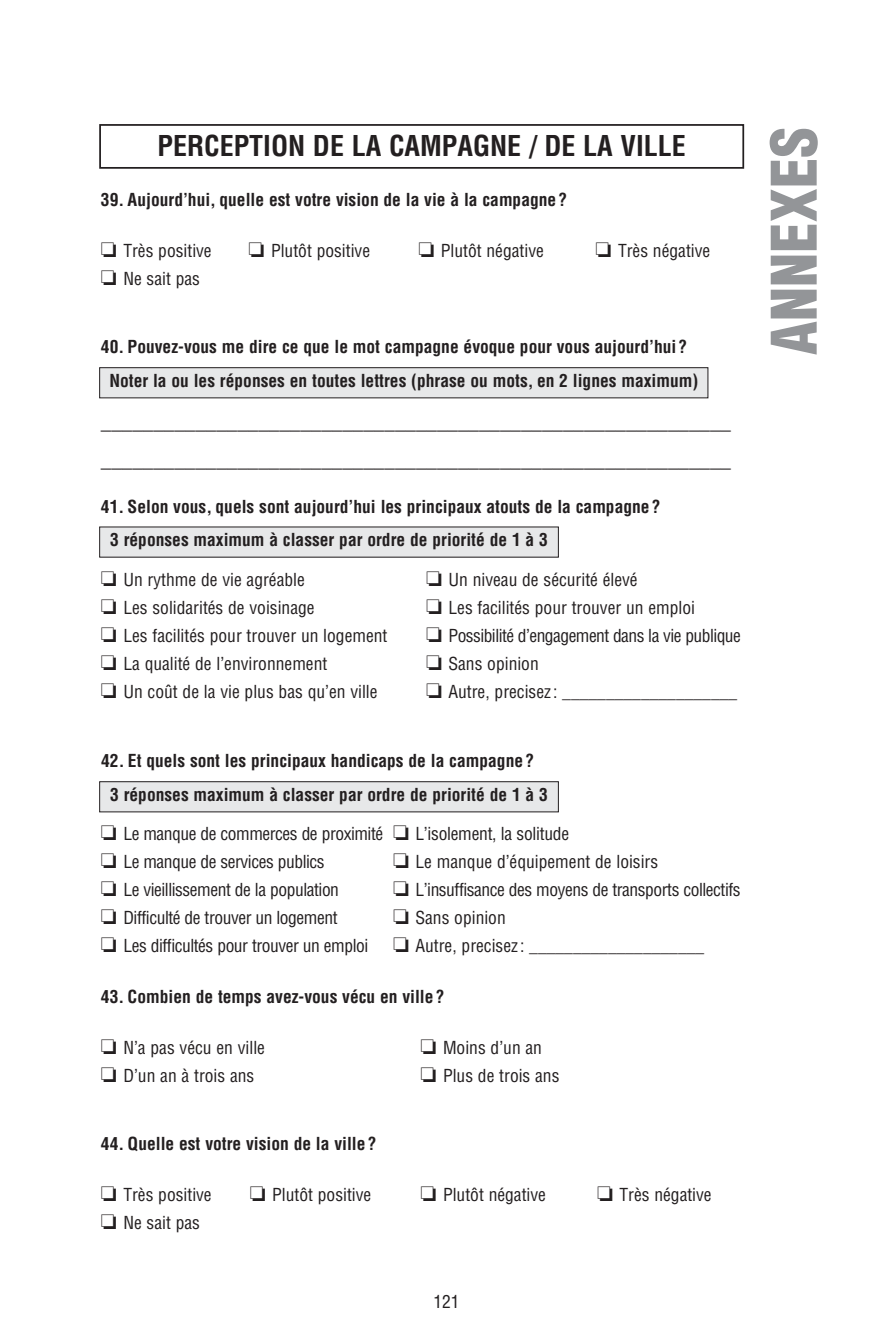
<style>
.page{position:relative;width:893px;height:1340px;background:#fff}
.page>*{position:absolute;margin:0;border:0;box-sizing:border-box;transform-origin:0 0}
.t1{font:900 condensed 61.25px "Helvetica";color:#939598}
.t2{font:700 condensed 28px "Helvetica";color:#231f20}
.t3{font:condensed 21px/38.5px "Helvetica";color:#231f20}
.t4{font:condensed 17.5px "Helvetica";color:#231f20}
.t5{font:700 condensed 17.5px "Helvetica";color:#231f20}
.t6{font:condensed 17.5px/28px "Helvetica";letter-spacing:-.025em;color:#231f20}
.t7{font:condensed 17.5px "Helvetica";letter-spacing:-.03em;color:#231f20}
</style>
<div class="page">
<div style="left:99px;top:124px;width:645px;height:45px;border:2px solid #231f20"></div>
<div style="left:100px;top:368px;width:608px;height:30px;background:#e7e8e9"></div>
<div style="left:99px;top:367px;width:609px;height:31px;border:1px solid #231f20"></div>
<div style="left:100px;top:781px;width:458px;height:31px;background:#e7e8e9"></div>
<div style="left:99px;top:781px;width:460px;height:31px;border:1px solid #231f20"></div>
<div style="left:100px;top:527px;width:458px;height:30px;background:#e7e8e9"></div>
<h2 class="t2" style="left:157px;top:130px;width:530px">PERCEPTION DE LA CAMPAGNE / DE LA VILLE</h2>
<p class="t5" style="left:101px;top:190px;width:468px">39. Aujourd’hui, quelle est votre vision de la vie à la campagne?</p>
<p class="t4" style="left:101px;top:241px;width:112px">❏ Très positive</p>
<p class="t4" style="left:249px;top:241px;width:123px">❏ Plutôt positive</p>
<p class="t4" style="left:418px;top:241px;width:127px">❏ Plutôt négative</p>
<p class="t4" style="left:596px;top:241px;width:116px">❏ Très négative</p>
<p class="t4" style="left:101px;top:269px;width:101px">❏ Ne sait pas</p>
<p class="t5" style="left:101px;top:337px;width:588px">40. Pouvez-vous me dire ce que le mot campagne évoque pour vous aujourd’hui?</p>
<p class="t5" style="left:109px;top:370px;width:590px">Noter la ou les réponses en toutes lettres (phrase ou mots, en 2 lignes maximum)</p>
<p class="t3" style="left:101px;top:402px;width:632px">____________________________________________________________ ____________________________________________________________</p>
<p class="t5" style="left:101px;top:496px;width:561px">41. Selon vous, quels sont aujourd’hui les principaux atouts de la campagne?</p>
<p class="t5" style="left:110px;top:529px;width:439px">3 réponses maximum à classer par ordre de priorité de 1 à 3</p>
<p class="t4" style="left:101px;top:570px;width:205px">❏ Un rythme de vie agréable</p>
<p class="t4" style="left:426px;top:570px;width:213px">❏ Un niveau de sécurité élevé</p>
<p class="t4" style="left:101px;top:598px;width:215px">❏ Les solidarités de voisinage</p>
<p class="t4" style="left:426px;top:598px;width:270px">❏ Les facilités pour trouver un emploi</p>
<p class="t4" style="left:101px;top:626px;width:288px">❏ Les facilités pour trouver un logement</p>
<p class="t7" style="left:426px;top:626px;width:316px">❏ Possibilité d’engagement dans la vie publique</p>
<p class="t4" style="left:101px;top:654px;width:228px">❏ La qualité de l’environnement</p>
<p class="t4" style="left:426px;top:654px;width:114px">❏ Sans opinion</p>
<p class="t4" style="left:101px;top:682px;width:278px">❏ Un coût de la vie plus bas qu’en ville</p>
<p class="t4" style="left:426px;top:682px;width:313px">❏ Autre, precisez: ____________________</p>
<p class="t5" style="left:101px;top:750px;width:434px">42. Et quels sont les principaux handicaps de la campagne?</p>
<p class="t5" style="left:110px;top:784px;width:439px">3 réponses maximum à classer par ordre de priorité de 1 à 3</p>
<p class="t6" style="left:101px;top:820px;width:470px">❏ Le manque de commerces de proximité ❏ L’isolement, la solitude ❏ Le manque de services publics</p>
<p class="t4" style="left:393px;top:852px;width:267px">❏ Le manque d’équipement de loisirs</p>
<p class="t6" style="left:101px;top:876px;width:240px">❏ Le vieillissement de la population</p>
<p class="t6" style="left:393px;top:876px;width:349px">❏ L’insuffisance des moyens de transports collectifs</p>
<p class="t6" style="left:101px;top:904px;width:238px">❏ Difficulté de trouver un logement</p>
<p class="t6" style="left:101px;top:904px;width:605px;text-indent:292px">❏ Sans opinion<br>❏ Les difficultés pour trouver un emploi ❏ Autre, precisez: ____________________</p>
<p class="t5" style="left:101px;top:986px;width:345px">43. Combien de temps avez-vous vécu en ville?</p>
<p class="t4" style="left:101px;top:1037px;width:166px">❏ N’a pas vécu en ville</p>
<p class="t4" style="left:421px;top:1037px;width:123px">❏ Moins d’un an</p>
<p class="t4" style="left:101px;top:1065px;width:155px">❏ D’un an à trois ans</p>
<p class="t4" style="left:421px;top:1065px;width:140px">❏ Plus de trois ans</p>
<p class="t5" style="left:101px;top:1133px;width:277px">44. Quelle est votre vision de la ville?</p>
<p class="t4" style="left:101px;top:1184px;width:112px">❏ Très positive</p>
<p class="t4" style="left:250px;top:1184px;width:123px">❏ Plutôt positive</p>
<p class="t4" style="left:421px;top:1184px;width:127px">❏ Plutôt négative</p>
<p class="t4" style="left:597px;top:1184px;width:116px">❏ Très négative</p>
<p class="t4" style="left:101px;top:1212px;width:101px">❏ Ne sait pas</p>
<p class="t4" style="left:433px;top:1292px;width:28px">121</p>
<h1 class="t1" style="left:760px;top:355px;width:230px;rotate:-90deg">ANNEXES</h1>
</div>
